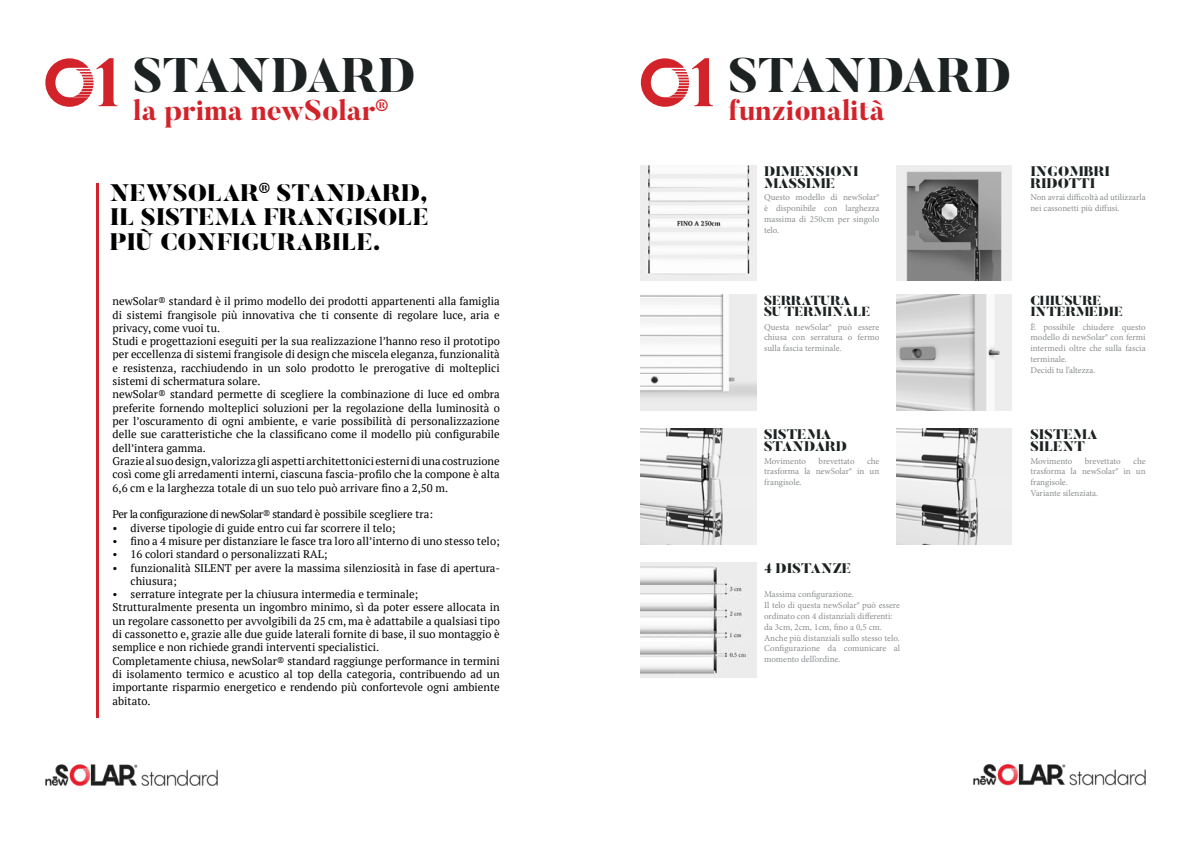
<style>
.page{position:relative;width:1191px;height:842px;background:#fff}
.page>*{position:absolute;margin:0;border:0;box-sizing:border-box;transform-origin:0 0}
.t1{font:800 67.3px "Butler";color:#d2232a}
.t2{font:800 48.3px "Butler";color:#1c2121}
.t3{font:800 28.4px "Butler";color:#d2232a}
.t4{font:900 23.8px/24.6px "Butler";color:#000;text-align:justify}
.t5{font:900 13.8px/12.3px "Butler";color:#1c2121}
.t6{font:900 13.1px/11.7px "Butler";color:#1c2121}
.t7{font:11.1px/13.3px "PT Serif";color:#000}
.t8{font:11.1px "PT Serif";letter-spacing:-.04em;color:#000}
.t9{font:9px/10.8px "Minion Pro";color:#8b8e90}
.s1{font-size:67.3px;color:#d2232a}
</style>
<div class="page">
<svg style="left:45px;top:58px;width:49px;height:49px"></svg>
<hr style="left:96px;top:183px;width:2px;height:535px;background:#d2232a">
<img style="left:896px;top:295px;width:115px;height:115px">
<img style="left:641px;top:563px;width:115px;height:115px">
<svg style="left:641px;top:58px;width:48px;height:49px"></svg>
<img style="left:641px;top:295px;width:115px;height:115px">
<img style="left:896px;top:165px;width:115px;height:116px">
<img style="left:641px;top:165px;width:115px;height:116px">
<img style="left:641px;top:429px;width:115px;height:115px">
<img style="left:896px;top:429px;width:115px;height:115px">
<img style="left:45px;top:764px;width:172px;height:21px">
<img style="left:973px;top:764px;width:172px;height:21px">
<h2 class="t2" style="left:94px;top:45px;width:323px"><span class="s1">1</span> STANDARD</h2>
<h3 class="t3" style="left:133px;top:92px;width:256px">la prima newSolar<sup>®</sup></h3>
<h3 class="t4" style="left:110px;top:181px;width:321px">NEWSOLAR<sup>®</sup> STANDARD, IL SISTEMA FRANGISOLE PIÙ CONFIGURABILE.</h3>
<p class="t7" style="left:113px;top:294px;width:389px">newSolar® standard è il primo modello dei prodotti appartenenti alla famiglia di sistemi frangisole più innovativa che ti consente di regolare luce, aria e privacy, come vuoi tu.<br>Studi e progettazioni eseguiti per la sua realizzazione l’hanno reso il prototipo per eccellenza di sistemi frangisole di design che miscela eleganza, funzionalità e resistenza, racchiudendo in un solo prodotto le prerogative di molteplici sistemi di schermatura solare.<br>newSolar® standard permette di scegliere la combinazione di luce ed ombra preferite fornendo molteplici soluzioni per la regolazione della luminosità o per l’oscuramento di ogni ambiente, e varie possibilità di personalizzazione delle sue caratteristiche che la classificano come il modello più configurabile dell’intera gamma.<br>Grazie al suo design, valorizza gli aspetti architettonici esterni di una costruzione così come gli arredamenti interni, ciascuna fascia-profilo che la compone è alta 6,6 cm e la larghezza totale di un suo telo può arrivare fino a 2,50 m.</p>
<p class="t8" style="left:113px;top:507px;width:322px">Per la configurazione di newSolar® standard è possibile scegliere tra:</p>
<p class="t7" style="left:113px;top:521px;width:284px">• diverse tipologie di guide entro cui far scorrere il telo;</p>
<p class="t7" style="left:113px;top:534px;width:389px">• fino a 4 misure per distanziare le fasce tra loro all’interno di uno stesso telo;</p>
<p class="t7" style="left:113px;top:547px;width:216px">• 16 colori standard o personalizzati RAL;</p>
<p class="t7" style="left:131px;top:561px;width:371px;text-indent:-18px">• funzionalità SILENT per avere la massima silenziosità in fase di apertura&shy;chiusura;</p>
<p class="t7" style="left:113px;top:587px;width:389px">• serrature integrate per la chiusura intermedia e terminale; Strutturalmente presenta un ingombro minimo, sì da poter essere allocata in un regolare cassonetto per avvolgibili da 25 cm, ma è adattabile a qualsiasi tipo di cassonetto e, grazie alle due guide laterali fornite di base, il suo montaggio è semplice e non richiede grandi interventi specialistici.<br>Completamente chiusa, newSolar® standard raggiunge performance in termini di isolamento termico e acustico al top della categoria, contribuendo ad un importante risparmio energetico e rendendo più confortevole ogni ambiente abitato.</p>
<h1 class="t1" style="left:689px;top:40px;width:30px">1</h1>
<h2 class="t2" style="left:728px;top:45px;width:284px">STANDARD</h2>
<h3 class="t3" style="left:728px;top:92px;width:158px">funzionalità</h3>
<p class="t5" style="left:764px;top:165px;width:96px">DIMENSIONI<br>MASSIME</p>
<p class="t9" style="left:764px;top:192px;width:117px;text-align:justify">Questo modello di newSolar® è disponibile con larghezza massima di 250cm per singolo telo.</p>
<p class="t5" style="left:1030px;top:165px;width:81px">INGOMBRI<br>RIDOTTI</p>
<p class="t9" style="left:1030px;top:192px;width:117px">Non avrai difficoltà ad utilizzarla nei cassonetti più diffusi.</p>
<p class="t6" style="left:764px;top:295px;width:108px">SERRATURA<br>SU TERMINALE</p>
<p class="t9" style="left:764px;top:321px;width:117px;text-align:justify">Questa newSolar® può essere chiusa con serratura o fermo sulla fascia terminale.</p>
<p class="t6" style="left:1030px;top:295px;width:94px">CHIUSURE<br>INTERMEDIE</p>
<p class="t9" style="left:1030px;top:321px;width:117px">È possibile chiudere questo modello di newSolar® con fermi intermedi oltre che sulla fascia terminale.<br>Decidi tu l’altezza.</p>
<p class="t5" style="left:764px;top:428px;width:85px">SISTEMA<br>STANDARD</p>
<p class="t9" style="left:764px;top:455px;width:44px">Movimento</p>
<p class="t9" style="left:818px;top:455px;width:38px">brevettato</p>
<p class="t9" style="left:764px;top:455px;width:117px;text-align:justify;text-indent:103px">che trasforma la newSolar® in un frangisole.</p>
<p class="t5" style="left:1030px;top:428px;width:69px">SISTEMA<br>SILENT</p>
<p class="t9" style="left:1030px;top:455px;width:44px">Movimento</p>
<p class="t9" style="left:1084px;top:455px;width:38px">brevettato</p>
<p class="t9" style="left:1030px;top:455px;width:117px;text-indent:103px">che trasforma la newSolar® in un frangisole.<br>Variante silenziata.</p>
<p class="t5" style="left:764px;top:562px;width:89px">4 DISTANZE</p>
<p class="t9" style="left:764px;top:589px;width:137px">Massima configurazione.<br>Il telo di questa newSolar® può essere ordinato con 4 distanziali differenti: da 3cm, 2cm, 1cm, fino a 0,5 cm.<br>Anche più distanziali sullo stesso telo.<br>Configurazione da comunicare al momento dell’ordine.</p>
</div>
